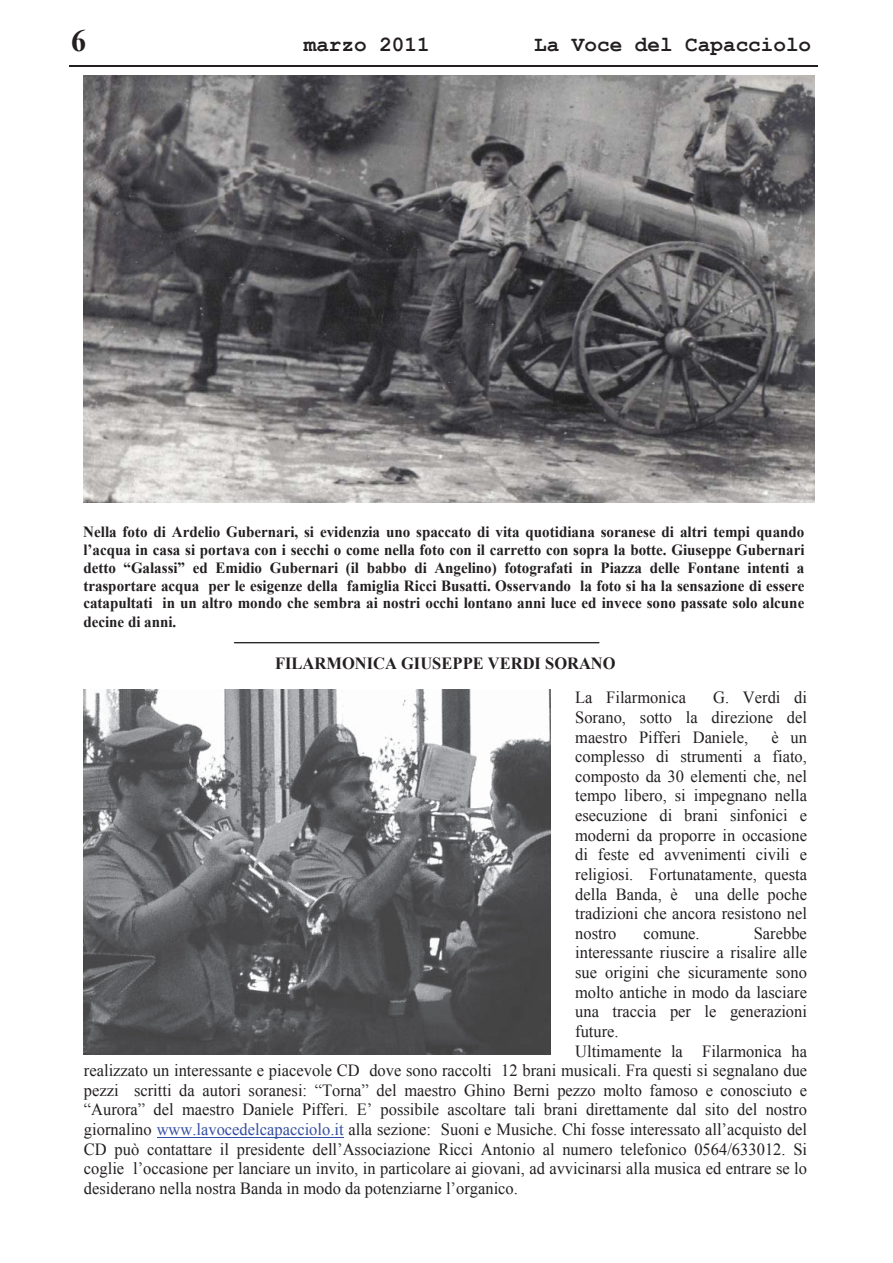
<style>
.page{position:relative;width:893px;height:1263px;background:#fff}
.page>*{position:absolute;margin:0;border:0;box-sizing:border-box;transform-origin:0 0}
.t1{font:700 31.05px "Times New Roman";color:#231f20}
.t2{font:700 21.75px "Courier New";color:#231f20}
.t3{font:17.1px/19.6px "Times New Roman";color:#231f20;text-align:justify}
.t4{font:700 17.1px "Times New Roman";color:#231f20}
.t5{font:700 15.6px/18px "Times New Roman";color:#231f20;text-align:justify}
.s1{color:#344ea2}
</style>
<div class="page">
<hr style="left:69px;top:66px;width:749px;height:1px;background:#231f20">
<hr style="left:157px;top:1137px;width:187px;height:1px;background:#344ea2">
<img style="left:83px;top:76px;width:731px;height:427px">
<img style="left:83px;top:690px;width:468px;height:364px">
<hr style="left:234px;top:642px;width:365px;height:1px;background:#010202">
<h1 class="t1" style="left:71px;top:24px;width:16px">6</h1>
<p class="t2" style="left:304px;top:33px;width:127px">marzo 2011</p>
<p class="t2" style="left:534px;top:33px;width:279px">La Voce del Capacciolo</p>
<p class="t5" style="left:83px;top:523px;width:723px">Nella foto di Ardelio Gubernari, si evidenzia uno spaccato di vita quotidiana soranese di altri tempi quando l’acqua in casa si portava con i secchi o come nella foto con il carretto con sopra la botte. Giuseppe Gubernari detto “Galassi” ed Emidio Gubernari (il babbo di Angelino) fotografati in Piazza delle Fontane intenti a trasportare acqua per le esigenze della famiglia Ricci Busatti. Osservando la foto si ha la sensazione di essere catapultati in un altro mondo che sembra ai nostri occhi lontano anni luce ed invece sono passate solo alcune decine di anni.</p>
<p class="t4" style="left:275px;top:654px;width:342px">FILARMONICA GIUSEPPE VERDI SORANO</p>
<p class="t3" style="left:575px;top:688px;width:112px">La Filarmonica</p>
<p class="t3" style="left:575px;top:688px;width:233px;text-indent:138px">G. Verdi di Sorano, sotto la direzione del maestro Pifferi Daniele,</p>
<p class="t3" style="left:575px;top:727px;width:233px;text-indent:196px">è un complesso di strumenti a fiato, composto da 30 elementi che, nel tempo libero, si impegnano nella esecuzione di brani sinfonici e moderni da proporre in occasione di feste ed avvenimenti civili e religiosi. Fortunatamente, questa della Banda, è una delle poche tradizioni che ancora resistono nel nostro</p>
<p class="t3" style="left:643px;top:923px;width:58px">comune.</p>
<p class="t3" style="left:754px;top:923px;width:55px">Sarebbe</p>
<p class="t3" style="left:575px;top:943px;width:233px">interessante riuscire a risalire alle</p>
<p class="t3" style="left:575px;top:963px;width:233px">sue origini che sicuramente sono</p>
<p class="t3" style="left:575px;top:982px;width:233px">molto antiche in modo da lasciare</p>
<p class="t3" style="left:575px;top:1002px;width:233px">una traccia per le generazioni</p>
<p class="t3" style="left:575px;top:1021px;width:45px">future.</p>
<p class="t3" style="left:575px;top:1041px;width:233px">Ultimamente la Filarmonica ha</p>
<p class="t3" style="left:84px;top:1061px;width:725px">realizzato un interessante e piacevole CD dove sono raccolti 12 brani musicali. Fra questi si segnalano due</p>
<p class="t3" style="left:84px;top:1080px;width:724px">pezzi scritti da autori soranesi: “Torna” del maestro Ghino Berni pezzo molto famoso e conosciuto e</p>
<p class="t3" style="left:84px;top:1100px;width:724px">“Aurora” del maestro Daniele Pifferi. E’ possibile ascoltare tali brani direttamente dal sito del nostro</p>
<p class="t3" style="left:84px;top:1119px;width:725px">giornalino <span class="s1">www.lavocedelcapacciolo.it</span> alla sezione: Suoni e Musiche. Chi fosse interessato all’acquisto del</p>
<p class="t3" style="left:84px;top:1139px;width:725px">CD può contattare il presidente dell’Associazione Ricci Antonio al numero telefonico 0564/633012. Si</p>
<p class="t3" style="left:84px;top:1159px;width:724px">coglie l’occasione per lanciare un invito, in particolare ai giovani, ad avvicinarsi alla musica ed entrare se lo</p>
<p class="t3" style="left:84px;top:1178px;width:435px">desiderano nella nostra Banda in modo da potenziarne l’organico.</p>
</div>
